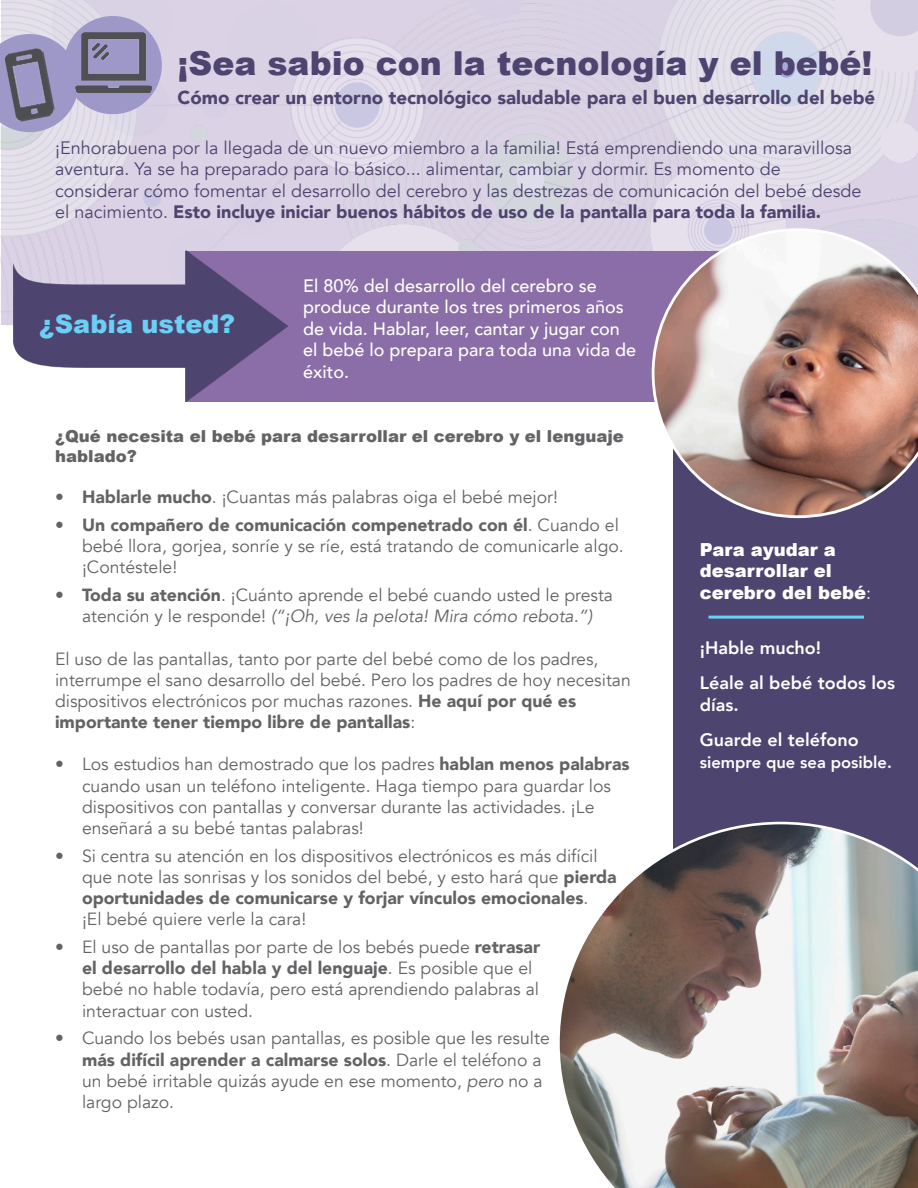
<style>
.page{position:relative;width:918px;height:1188px;background:#fff}
.page>*{position:absolute;margin:0;border:0;box-sizing:border-box;transform-origin:0 0}
.t1{font:900 33px "Arial";color:#4e4470}
.t2{font:900 25.5px "Arial";color:#6bcff6}
.t3{font:900 18.75px "Avenir";color:#4e4470}
.t4{font:18px/21.6px "Avenir";color:#4e4470}
.t5{font:500 18px/21.6px "Avenir";color:#fff}
.t6{font:800 18px/21.6px "Avenir";color:#fff}
.t7{font:900 18px/21.6px "Arial";color:#fff}
.t8{font:17.7px/21.1px "Avenir";color:#636366}
.t9{font:900 16.5px/19.8px "Arial";color:#636366}
.t10{font:800 16.5px "Avenir";color:#fff}
.s1{font-weight:900}
.s2{font-style:italic}
.s3{font-family:"Avenir";font-weight:400}
</style>
<div class="page">
<img style="left:0;top:0;width:918px;height:326px">
<div style="left:674px;top:301px;width:244px;height:586px;background:#4e4470"></div>
<div style="left:186px;top:251px;width:669px;height:151px;background:#8b6da7"></div>
<img style="left:13px;top:251px;width:274px;height:150px">
<svg style="left:652px;top:228px;width:266px;height:290px"></svg>
<hr style="left:708px;top:616px;width:156px;height:3px;background:#6bcff6">
<svg style="left:559px;top:822px;width:359px;height:366px"></svg>
<svg style="left:0;top:34px;width:79px;height:98px;background:#b1acd1"></svg>
<img style="left:4px;top:47px;width:52px;height:75px">
<div style="left:64px;top:16px;width:98px;height:98px;background:#9e98c8;border-radius:50%"></div>
<img style="left:76px;top:33px;width:75px;height:60px">
<p class="t1" style="left:178px;top:39px;width:696px">¡Sea sabio con la tecnología y el bebé!</p>
<p class="t3" style="left:178px;top:82px;width:699px">Cómo crear un entorno tecnológico saludable para el buen desarrollo del bebé</p>
<p class="t4" style="left:55px;top:137px;width:808px">¡Enhorabuena por la llegada de un nuevo miembro a la familia! Está emprendiendo una maravillosa aventura. Ya se ha preparado para lo básico... alimentar, cambiar y dormir. Es momento de considerar cómo fomentar el desarrollo del cerebro y las destrezas de comunicación del bebé desde el nacimiento. <span class="s1">Esto incluye iniciar buenos hábitos de uso de la pantalla para toda la familia.</span></p>
<p class="t2" style="left:39px;top:305px;width:197px">¿Sabía usted?</p>
<p class="t5" style="left:303px;top:274px;width:335px">El 80% del desarrollo del cerebro se produce durante los tres primeros años de vida. Hablar, leer, cantar y jugar con el bebé lo prepara para toda una vida de éxito.</p>
<p class="t9" style="left:55px;top:426px;width:570px">¿Qué necesita el bebé para desarrollar el cerebro y el lenguaje hablado?</p>
<p class="t8" style="left:55px;top:487px;width:504px"><span class="s1">• Hablarle mucho</span>. ¡Cuantas más palabras oiga el bebé mejor!</p>
<p class="t8" style="left:82px;top:515px;width:543px;text-indent:-27px"><span class="s1">• Un compañero de comunicación compenetrado con él</span>. Cuando el bebé llora, gorjea, sonríe y se ríe, está tratando de comunicarle algo. ¡Contéstele!</p>
<p class="t8" style="left:55px;top:585px;width:560px;text-align:center"><span class="s1">• Toda su atención</span>. ¡Cuánto aprende el bebé cuando usted le presta atención y le responde! <span class="s2">(“¡Oh, ves la pelota! Mira cómo rebota.”)</span></p>
<p class="t8" style="left:55px;top:648px;width:577px">El uso de las pantallas, tanto por parte del bebé como de los padres, interrumpe el sano desarrollo del bebé. Pero los padres de hoy necesitan dispositivos electrónicos por muchas razones. <span class="s1">He aquí por qué es importante tener tiempo libre de pantallas</span>:</p>
<p class="t8" style="left:82px;top:754px;width:549px;text-indent:-27px">• Los estudios han demostrado que los padres <span class="s1">hablan menos palabras </span>cuando usan un teléfono inteligente. Haga tiempo para guardar los dispositivos con pantallas y conversar durante las actividades. ¡Le enseñará a su bebé tantas palabras!</p>
<p class="t8" style="left:82px;top:845px;width:536px;text-indent:-27px">• Si centra su atención en los dispositivos electrónicos es más difícil que note las sonrisas y los sonidos del bebé, y esto hará que <span class="s1">pierda oportunidades de comunicarse y forjar vínculos emocionales</span>.<br>¡El bebé quiere verle la cara!</p>
<p class="t8" style="left:82px;top:937px;width:460px;text-indent:-27px">• El uso de pantallas por parte de los bebés puede <span class="s1">retrasar el desarrollo del habla y del lenguaje</span>. Es posible que el bebé no hable todavía, pero está aprendiendo palabras al interactuar con usted.</p>
<p class="t8" style="left:82px;top:1028px;width:469px;text-indent:-27px">• Cuando los bebés usan pantallas, es posible que les resulte <span class="s1">más difícil aprender a calmarse solos</span>. Darle el teléfono a un bebé irritable quizás ayude en ese momento, <span class="s2">pero</span> no a largo plazo.</p>
<p class="t7" style="left:700px;top:538px;width:173px">Para ayudar a desarrollar el cerebro del bebé<span class="s3">:</span></p>
<p class="t6" style="left:700px;top:637px;width:123px">¡Hable mucho!</p>
<p class="t6" style="left:700px;top:672px;width:197px">Léale al bebé todos los días.</p>
<p class="t6" style="left:700px;top:729px;width:160px">Guarde el teléfono</p>
<p class="t10" style="left:700px;top:749px;width:194px">siempre que sea posible.</p>
</div>
